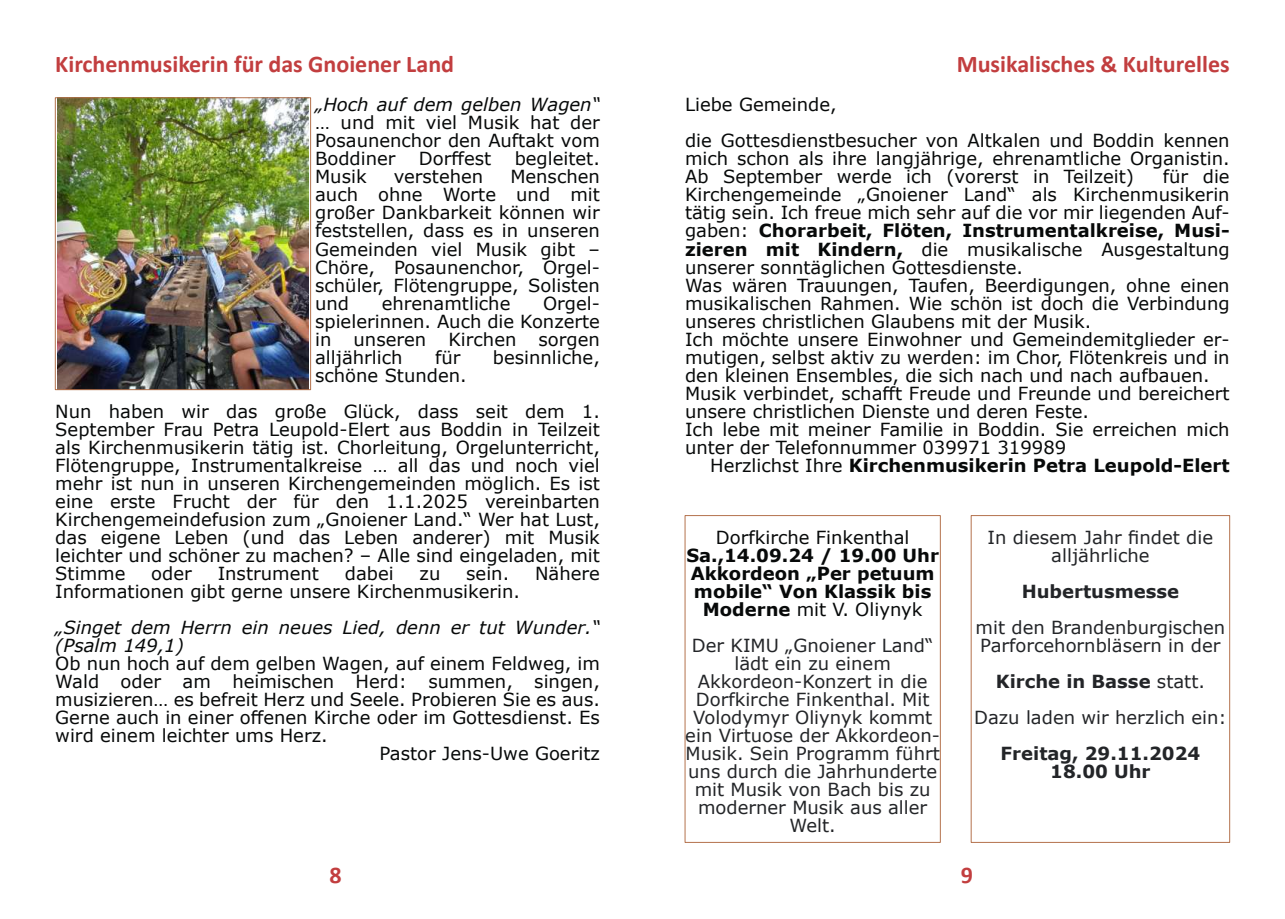
<style>
.page{position:relative;width:1285px;height:919px;background:#fff}
.page>*{position:absolute;margin:0;border:0;box-sizing:border-box;transform-origin:0 0}
.t1{font:700 24px "Calibri";color:#c23e3f}
.t2{font:18px/18px "Verdana";color:#070909;text-align:justify}
.t3{font:18px/18px "Verdana";color:#232528;text-align:center}
.t4{font:700 18px/18px "Verdana";color:#070909;text-align:center}
.t5{font:italic 18px/18px "Verdana";color:#070909}
.t6{font:700 18px/18px "Verdana";color:#232528;text-align:center}
.s1{font-weight:700}
.s2{font-weight:400}
</style>
<div class="page">
<img style="left:57px;top:99px;width:251px;height:289px">
<div style="left:55px;top:97px;width:256px;height:293px;border:1px solid #b4724d"></div>
<div style="left:970px;top:515px;width:259px;height:327px;border:1px solid #b4724d"></div>
<h1 class="t1" style="left:55px;top:47px;width:400px">Kirchenmusikerin für das Gnoiener Land</h1>
<h1 class="t1" style="left:956px;top:47px;width:274px">Musikalisches &amp; Kulturelles</h1>
<p class="t5" style="left:315px;top:96px;width:286px">„Hoch auf dem gelben Wagen“</p>
<p class="t2" style="left:315px;top:114px;width:286px">… und mit viel Musik hat der Posaunenchor den Auftakt vom Boddiner</p>
<p class="t2" style="left:419px;top:150px;width:74px">Dor昀昀est</p>
<p class="t2" style="left:514px;top:150px;width:87px">begleitet.</p>
<p class="t2" style="left:315px;top:168px;width:286px;text-indent:195px">Menschen auch ohne Worte und mit großer Dankbarkeit können wir feststellen, dass es in unseren Gemeinden viel Musik gibt – Chöre, Posaunenchor, Orgel&shy;schüler, Flötengruppe, Solisten und</p>
<p class="t2" style="left:315px;top:168px;width:53px">Musik</p>
<p class="t2" style="left:393px;top:168px;width:91px">verstehen</p>
<p class="t2" style="left:315px;top:294px;width:286px;text-indent:228px">Orgel&shy;spielerinnen. Auch die Konzerte in unseren Kirchen sorgen alljährlich</p>
<p class="t2" style="left:381px;top:294px;width:130px">ehrenamtliche</p>
<p class="t2" style="left:435px;top:348px;width:27px">für</p>
<p class="t2" style="left:493px;top:348px;width:108px">besinnliche,</p>
<p class="t2" style="left:55px;top:357px;width:546px;line-height:36px;text-indent:260px">schöne Stunden.<br>Nun haben wir das große Glück, dass seit dem 1.</p>
<p class="t2" style="left:55px;top:420px;width:546px">September Frau Petra Leupold-Elert aus Boddin in Teilzeit als Kirchenmusikerin tätig ist. Chorleitung, Orgelunterricht, Flötengruppe, Instrumentalkreise … all das und noch viel mehr ist nun in unseren Kirchengemeinden möglich. Es ist eine erste Frucht der für den 1.1.2025 vereinbarten Kirchengemeindefusion zum „Gnoiener Land.“ Wer hat Lust, das eigene Leben (und das Leben anderer) mit Musik leichter und schöner zu machen? – Alle sind eingeladen, mit Stimme</p>
<p class="t2" style="left:151px;top:564px;width:42px">oder</p>
<p class="t2" style="left:218px;top:564px;width:103px">Instrument</p>
<p class="t2" style="left:345px;top:564px;width:50px">dabei</p>
<p class="t2" style="left:419px;top:564px;width:22px">zu</p>
<p class="t2" style="left:466px;top:564px;width:44px">sein.</p>
<p class="t2" style="left:535px;top:564px;width:66px">Nähere</p>
<p class="t2" style="left:55px;top:582px;width:466px">Informationen gibt gerne unsere Kirchenmusikerin.</p>
<p class="t5" style="left:55px;top:618px;width:546px">„Singet dem Herrn ein neues Lied, denn er tut Wunder.“ (Psalm 149,1)</p>
<p class="t2" style="left:55px;top:654px;width:546px">Ob nun hoch auf dem gelben Wagen, auf einem Feldweg, im</p>
<p class="t2" style="left:55px;top:672px;width:546px">Wald oder am heimischen Herd: summen, singen,</p>
<p class="t2" style="left:55px;top:690px;width:546px">musizieren… es befreit Herz und Seele. Probieren Sie es aus.</p>
<p class="t2" style="left:55px;top:708px;width:546px">Gerne auch in einer o昀昀enen Kirche oder im Gottesdienst. Es</p>
<p class="t2" style="left:55px;top:726px;width:274px">wird einem leichter ums Herz.</p>
<p class="t2" style="left:379px;top:744px;width:222px">Pastor Jens-Uwe Goeritz</p>
<h1 class="t1" style="left:329px;top:857px;width:14px">8</h1>
<p class="t2" style="left:685px;top:87px;width:546px;line-height:36px">Liebe Gemeinde,<br>die Gottesdienstbesucher von Altkalen und Boddin kennen</p>
<p class="t2" style="left:685px;top:150px;width:546px">mich schon als ihre langjährige, ehrenamtliche Organistin.<br>Ab September werde ich (vorerst in Teilzeit)</p>
<p class="t2" style="left:685px;top:168px;width:546px;text-align:left;text-indent:478px">für die Kirchengemeinde „Gnoiener Land“ als Kirchenmusikerin tätig sein. Ich freue mich sehr auf die vor mir liegenden Auf&shy;gaben: <span class="s1">Chorarbeit, Flöten, Instrumentalkreise, Musi&shy;zieren mit Kindern,</span> die musikalische Ausgestaltung unserer sonntäglichen Gottesdienste.<br>Was wären Trauungen, Taufen, Beerdigungen, ohne einen musikalischen Rahmen. Wie schön ist doch die Verbindung unseres christlichen Glaubens mit der Musik.<br>Ich möchte unsere Einwohner und Gemeindemitglieder er&shy;mutigen, selbst aktiv zu werden: im Chor, Flötenkreis und in den kleinen Ensembles, die sich nach und nach aufbauen.<br>Musik verbindet, scha昀昀t Freude und Freunde und bereichert unsere christlichen Dienste und deren Feste.<br>Ich lebe mit meiner Familie in Boddin. Sie erreichen mich unter der Telefonnummer 039971 319989</p>
<p class="t4" style="left:710px;top:455px;width:521px"><span class="s2">Herzlichst Ihre</span> Kirchenmusikerin Petra Leupold-Elert</p>
<p class="t2" style="left:715px;top:528px;width:195px">Dorfkirche Finkenthal</p>
<p class="t4" style="left:686px;top:545px;width:254px">Sa.,14.09.24 / 19.00 Uhr<br>Akkordeon „Per petuum mobile“ Von Klassik bis<br>Moderne <span class="s2">mit V. Oliynyk</span></p>
<p class="t3" style="left:685px;top:636px;width:256px">Der KIMU „Gnoiener Land“ lädt ein zu einem<br>Akkordeon-Konzert in die<br>Dorfkirche Finkenthal. Mit<br>Volodymyr Oliynyk kommt ein Virtuose der Akkordeon-<br>Musik. Sein Programm führt uns durch die Jahrhunderte mit Musik von Bach bis zu moderner Musik aus aller<br>Welt.</p>
<p class="t3" style="left:987px;top:528px;width:227px">In diesem Jahr 昀椀ndet die alljährliche</p>
<p class="t6" style="left:1021px;top:581px;width:159px">Hubertusmesse</p>
<p class="t3" style="left:975px;top:618px;width:251px;text-align:left">mit den Brandenburgischen<br>Parforcehornbläsern in der</p>
<p class="t3" style="left:973px;top:663px;width:254px;line-height:36px"><span class="s1">Kirche in Basse</span> statt.<br>Dazu laden wir herzlich ein:</p>
<p class="t6" style="left:1000px;top:743px;width:201px">Freitag, 29.11.2024<br>18.00 Uhr</p>
<h1 class="t1" style="left:960px;top:857px;width:14px">9</h1>
</div>
